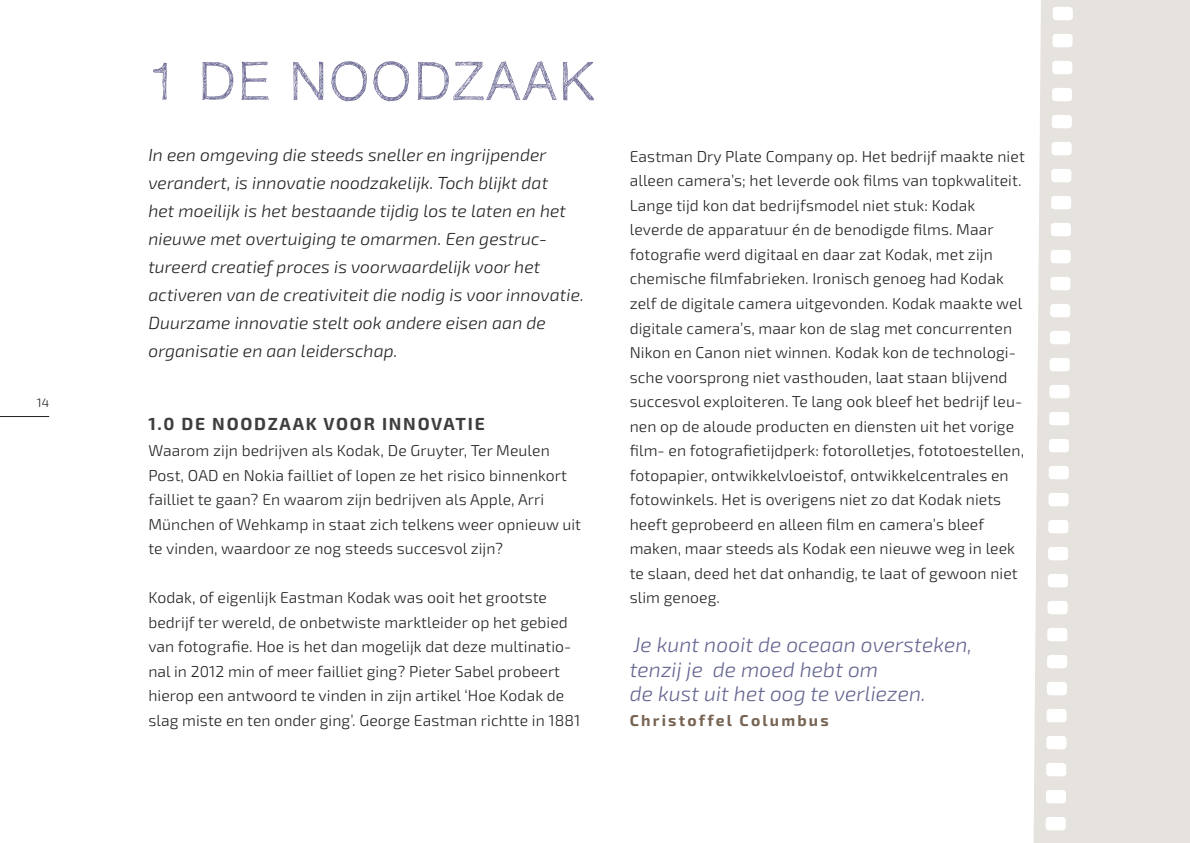
<style>
.page{position:relative;width:1190px;height:843px;background:#fff}
.page>*{position:absolute;margin:0;border:0;box-sizing:border-box;transform-origin:0 0}
.t1{font:300 52.5px "Sketchetik";color:#727098}
.t2{font:italic 300 21px/24.5px "Exo 2.0";letter-spacing:.005em;color:#656691}
.t3{font:italic 300 17.5px/28px "Exo 2.0";letter-spacing:.005em;color:#231f20}
.t4{font:700 17.5px "Exo 2.0";letter-spacing:.1em;color:#3e3e3f}
.t5{font:300 15.75px/24.5px "Exo 2.0";letter-spacing:.005em;color:#231f20}
.t6{font:700 15.75px "Exo 2.0";letter-spacing:.14em;color:#786453}
.t7{font:300 12.25px "Exo 2.0";color:#231f20}
</style>
<div class="page">
<hr style="left:0;top:416px;width:49px;height:1px;background:#231f20">
<svg style="left:1033px;top:0;width:157px;height:842px;background:#e8e5e0"></svg>
<p class="t7" style="left:37px;top:395px;width:14px">14</p>
<h1 class="t1" style="left:148px;top:49px;width:220px">1 DE NOODZAAK</h1>
<p class="t3" style="left:148px;top:141px;width:437px">In een omgeving die steeds sneller en ingrijpender verandert, is innovatie noodzakelijk. Toch blijkt dat<br>het moeilijk is het bestaande tijdig los te laten en het nieuwe met overtuiging te omarmen. Een gestruc&shy;tureerd creatief proces is voorwaardelijk voor het activeren van de creativiteit die nodig is voor innovatie.<br>Duurzame innovatie stelt ook andere eisen aan de organisatie en aan leiderschap.</p>
<p class="t4" style="left:148px;top:413px;width:92px">1.0 DE NOOD</p>
<p class="t4" style="left:268px;top:413px;width:217px">ZAAK VOO R INNOVATIE</p>
<p class="t5" style="left:148px;top:438px;width:434px">Waarom zijn bedrijven als Kodak, De Gruyter, Ter Meulen Post, OAD en Nokia failliet of lopen ze het risico binnenkort failliet te gaan? En waarom zijn bedrijven als Apple, Arri München of Wehkamp in staat zich telkens weer opnieuw uit te vinden, waardoor ze nog steeds succesvol zijn?</p>
<p class="t5" style="left:148px;top:585px;width:433px">Kodak, of eigenlijk Eastman Kodak was ooit het grootste bedrijf ter wereld, de onbetwiste marktleider op het gebied van fotografie. Hoe is het dan mogelijk dat deze multinatio&shy;nal in 2012 min of meer failliet ging? Pieter Sabel probeert hierop een antwoord te vinden in zijn artikel ‘Hoe Kodak de slag miste en ten onder ging’. George Eastman richtte in 1881</p>
<p class="t5" style="left:630px;top:144px;width:396px">Eastman Dry Plate Company op. Het bedrijf maakte niet alleen camera’s; het leverde ook films van topkwaliteit.<br>Lange tijd kon dat bedrijfsmodel niet stuk: Kodak leverde de apparatuur én de benodigde films. Maar fotografie werd digitaal en daar zat Kodak, met zijn chemische filmfabrieken. Ironisch genoeg had Kodak zelf de digitale camera uitgevonden. Kodak maakte wel digitale camera’s, maar kon de slag met concurrenten Nikon en Canon niet winnen. Kodak kon de technologi&shy;sche voorsprong niet vasthouden, laat staan blijvend succesvol exploiteren. Te lang ook bleef het bedrijf leu&shy;nen op de aloude producten en diensten uit het vorige film- en fotografietijdperk: fotorolletjes, fototoestellen, fotopapier, ontwikkelvloeistof, ontwikkelcentrales en fotowinkels. Het is overigens niet zo dat Kodak niets heeft geprobeerd en alleen film en camera’s bleef maken, maar steeds als Kodak een nieuwe weg in leek te slaan, deed het dat onhandig, te laat of gewoon niet slim genoeg.</p>
<h2 class="t2" style="left:630px;top:633px;width:344px">Je kunt nooit de oceaan oversteken, tenzij je de moed hebt om<br>de kust uit het oog te verliezen.</h2>
<p class="t6" style="left:630px;top:710px;width:200px">CHRISTOFFEL COLUMBUS</p>
</div>
